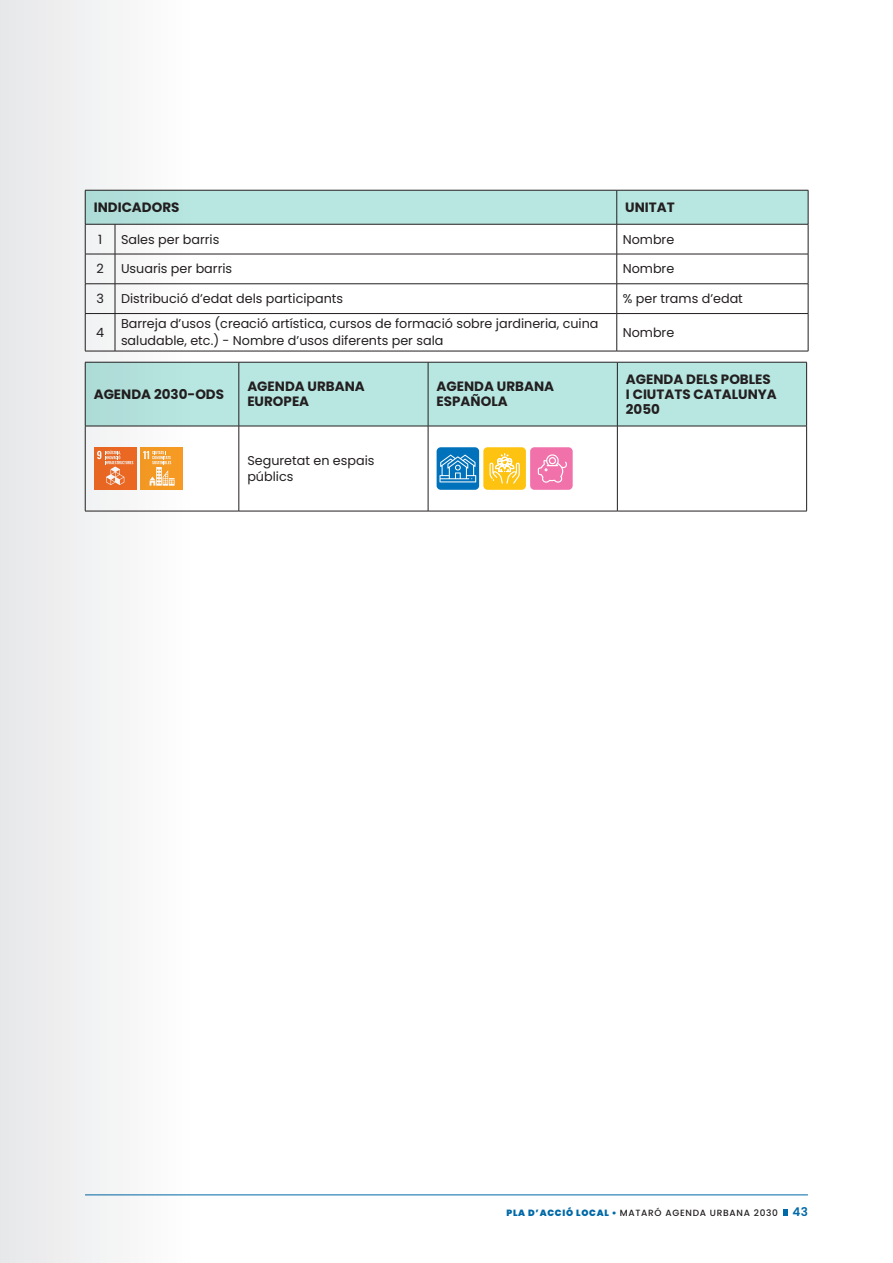
<style>
.page{position:relative;width:893px;height:1263px;background:#fff}
.page>*{position:absolute;margin:0;border:0;box-sizing:border-box;transform-origin:0 0}
.TITOLET_TAULES_INT{font:700 13.5px/15px "Poppins";color:#231f20}
.BASIC_TAULA_INT{font:12.75px/16.5px "Poppins";color:#231f20}
.t1{font:500 9px "Poppins";letter-spacing:.08em;color:#231f20}
.s1{font-weight:900;color:#0069a7}
.s2{font-weight:600;font-size:12px;color:#0069a7}
</style>
<div class="page">
<div style="left:193px;top:191px;width:615px;height:33px;background:#b8e7e1"></div>
<hr style="left:115px;top:224px;width:502px;height:1px;background:#231f20">
<hr style="left:617px;top:224px;width:191px;height:1px;background:#231f20">
<hr style="left:616px;top:224px;width:1px;height:30px;background:#231f20">
<hr style="left:808px;top:224px;width:1px;height:30px;background:#231f20">
<hr style="left:115px;top:254px;width:502px;height:1px;background:#231f20">
<hr style="left:617px;top:254px;width:191px;height:1px;background:#231f20">
<hr style="left:616px;top:254px;width:1px;height:30px;background:#231f20">
<hr style="left:808px;top:254px;width:1px;height:30px;background:#231f20">
<hr style="left:115px;top:283px;width:502px;height:1px;background:#231f20">
<hr style="left:617px;top:283px;width:191px;height:1px;background:#231f20">
<svg style="left:616px;top:284px;width:1px;height:29px"></svg>
<svg style="left:808px;top:284px;width:1px;height:29px"></svg>
<hr style="left:115px;top:313px;width:502px;height:1px;background:#231f20">
<hr style="left:617px;top:313px;width:191px;height:1px;background:#231f20">
<hr style="left:616px;top:314px;width:1px;height:37px;background:#231f20">
<hr style="left:808px;top:314px;width:1px;height:37px;background:#231f20">
<hr style="left:115px;top:351px;width:502px;height:1px;background:#231f20">
<hr style="left:617px;top:351px;width:191px;height:1px;background:#231f20">
<hr style="left:616px;top:190px;width:1px;height:34px;background:#231f20">
<hr style="left:115px;top:190px;width:502px;height:1px;background:#231f20">
<hr style="left:617px;top:190px;width:191px;height:1px;background:#231f20">
<hr style="left:808px;top:190px;width:1px;height:34px;background:#231f20">
<div style="left:193px;top:363px;width:613px;height:63px;background:#b8e7e1"></div>
<hr style="left:239px;top:362px;width:1px;height:64px;background:#231f20">
<hr style="left:428px;top:362px;width:1px;height:64px;background:#231f20">
<hr style="left:617px;top:362px;width:1px;height:64px;background:#231f20">
<hr style="left:239px;top:426px;width:1px;height:85px;background:#231f20">
<hr style="left:428px;top:426px;width:1px;height:85px;background:#231f20">
<hr style="left:617px;top:426px;width:1px;height:85px;background:#231f20">
<hr style="left:85px;top:362px;width:154px;height:1px;background:#231f20">
<hr style="left:239px;top:362px;width:189px;height:1px;background:#231f20">
<hr style="left:428px;top:362px;width:189px;height:1px;background:#231f20">
<hr style="left:617px;top:362px;width:190px;height:1px;background:#231f20">
<hr style="left:806px;top:362px;width:1px;height:64px;background:#231f20">
<hr style="left:85px;top:426px;width:154px;height:1px;background:#231f20">
<hr style="left:239px;top:426px;width:189px;height:1px;background:#231f20">
<hr style="left:428px;top:426px;width:189px;height:1px;background:#231f20">
<hr style="left:617px;top:426px;width:190px;height:1px;background:#231f20">
<hr style="left:806px;top:426px;width:1px;height:85px;background:#231f20">
<hr style="left:85px;top:511px;width:154px;height:1px;background:#231f20">
<hr style="left:239px;top:511px;width:189px;height:1px;background:#231f20">
<hr style="left:428px;top:511px;width:189px;height:1px;background:#231f20">
<hr style="left:617px;top:511px;width:190px;height:1px;background:#231f20">
<div style="left:437px;top:447px;width:42px;height:43px;background:#0072bc;border-radius:4px"></div>
<svg style="left:439px;top:455px;width:37px;height:27px"></svg>
<div style="left:483px;top:447px;width:43px;height:43px;background:#fec210;border-radius:4px"></div>
<svg style="left:489px;top:453px;width:31px;height:31px"></svg>
<div style="left:530px;top:447px;width:43px;height:43px;background:#f171ab;border-radius:4px"></div>
<svg style="left:538px;top:454px;width:29px;height:29px"></svg>
<svg style="left:783px;top:1209px;width:5px;height:7px"></svg>
<hr style="left:85px;top:1194px;width:723px;height:1px;background:#0069a7">
<svg style="left:0;top:0;width:193px;height:1263px"></svg>
<p class="TITOLET_TAULES_INT" style="left:94px;top:200px;width:87px">INDICADORS</p>
<p class="TITOLET_TAULES_INT" style="left:625px;top:200px;width:51px">UNITAT</p>
<p class="BASIC_TAULA_INT" style="left:98px;top:231px;width:6px">1</p>
<p class="BASIC_TAULA_INT" style="left:121px;top:231px;width:100px">Sales per barris</p>
<p class="BASIC_TAULA_INT" style="left:623px;top:231px;width:53px">Nombre</p>
<p class="BASIC_TAULA_INT" style="left:96px;top:261px;width:9px">2</p>
<p class="BASIC_TAULA_INT" style="left:121px;top:261px;width:113px">Usuaris per barris</p>
<p class="BASIC_TAULA_INT" style="left:623px;top:261px;width:53px">Nombre</p>
<p class="BASIC_TAULA_INT" style="left:96px;top:290px;width:9px">3</p>
<p class="BASIC_TAULA_INT" style="left:121px;top:290px;width:224px">Distribució d’edat dels participants</p>
<p class="BASIC_TAULA_INT" style="left:623px;top:290px;width:122px">% per trams d’edat</p>
<p class="BASIC_TAULA_INT" style="left:96px;top:324px;width:10px">4</p>
<p class="BASIC_TAULA_INT" style="left:121px;top:316px;width:479px">Barreja d’usos (creació artística, cursos de formació sobre jardineria, cuina saludable, etc.) - Nombre d’usos diferents per sala</p>
<p class="BASIC_TAULA_INT" style="left:623px;top:324px;width:53px">Nombre</p>
<p class="TITOLET_TAULES_INT" style="left:94px;top:387px;width:132px">AGENDA 2030-ODS</p>
<p class="TITOLET_TAULES_INT" style="left:247px;top:379px;width:119px">AGENDA URBANA<br>EUROPEA</p>
<p class="TITOLET_TAULES_INT" style="left:437px;top:379px;width:119px">AGENDA URBANA<br>ESPAÑOLA</p>
<p class="TITOLET_TAULES_INT" style="left:626px;top:372px;width:152px">AGENDA DELS POBLES<br>I CIUTATS CATALUNYA<br>2050</p>
<p class="BASIC_TAULA_INT" style="left:247px;top:452px;width:129px">Seguretat en espais públics</p>
<p class="t1" style="left:506px;top:1207px;width:303px"><span class="s1">PLA D’ACCIÓ LOCAL •</span> MATARÓ AGENDA URBANA 2030 <span class="s2">43</span></p>
</div>
